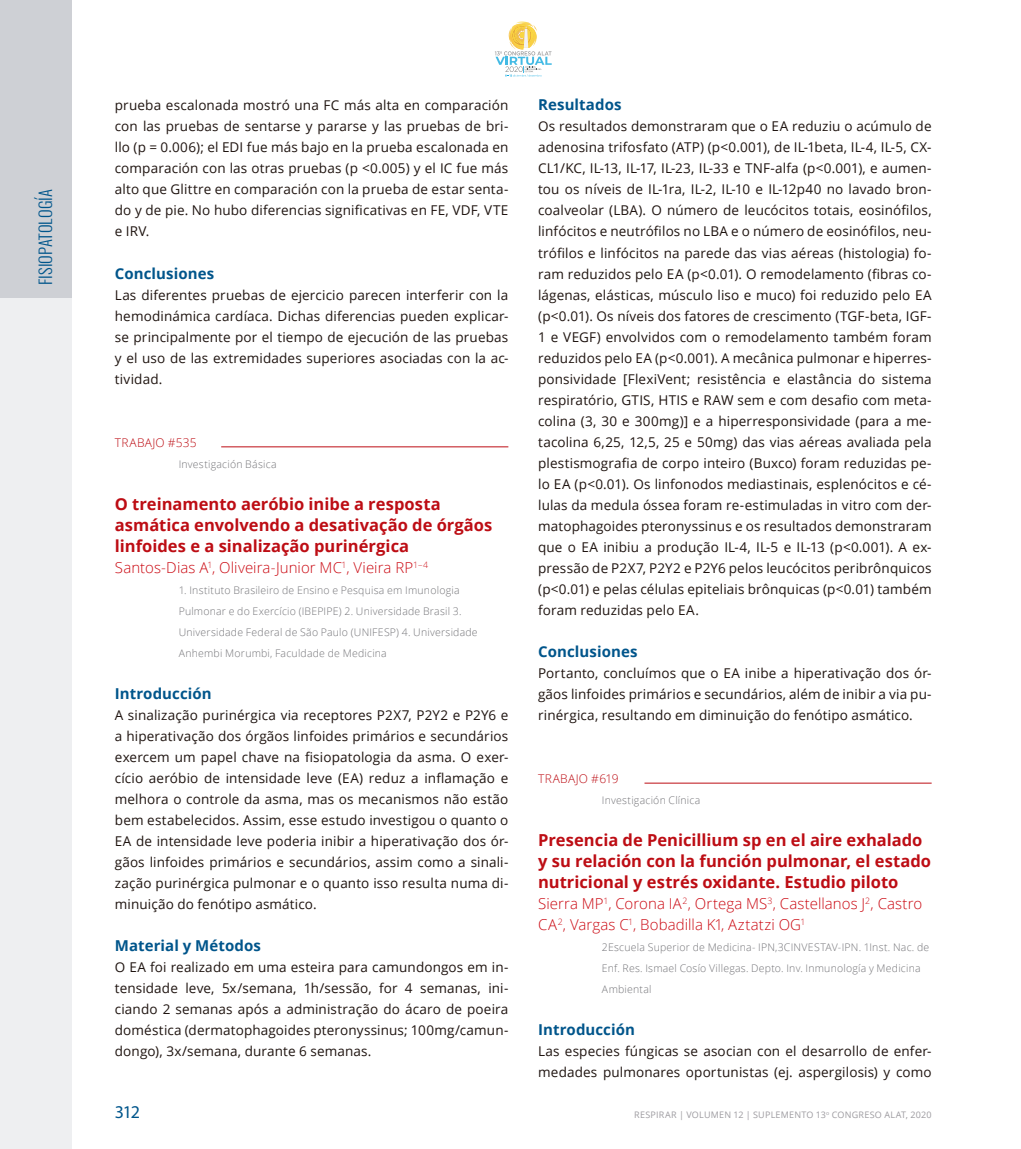
<style>
.page{position:relative;width:1021px;height:1149px;background:#fff}
.page>*{position:absolute;margin:0;border:0;box-sizing:border-box;transform-origin:0 0}
.t1{font:18px "Myriad Pro";color:#00558b}
.sub1{font:700 16.5px/21px "Open Sans";color:#bd0d14}
.t2{font:300 16.5px "Oswald";color:#00558b}
.autores1{font:300 15px/21px "Open Sans";letter-spacing:.005em;color:#cb0912}
.sub2{font:700 15px "Open Sans";letter-spacing:.005em;color:#00558b}
.primero_seco{font:13.5px/21px "Open Sans";letter-spacing:.01em;color:#1f1410;text-align:justify}
.Trabajos_tit{font:300 12px "Open Sans";letter-spacing:.03em;color:#bd0d14}
.autores2{font:300 10.5px/21px "Open Sans";letter-spacing:.02em;color:#737377}
.t3{font:9px "Open Sans";letter-spacing:.025em;color:#9d9ba0}
</style>
<div class="page">
<div style="left:0;top:0;width:72px;height:298px;background:#ced0d5"></div>
<div style="left:0;top:298px;width:72px;height:850px;background:#eeeff1"></div>
<svg style="left:495px;top:21px;width:56px;height:56px"></svg>
<hr style="left:221px;top:446px;width:287px;height:1px;background:#bd0d14">
<hr style="left:644px;top:782px;width:287px;height:1px;background:#bd0d14">
<p class="t2" style="left:34px;top:285px;width:97px;rotate:-90deg">FISIOPATOLOGÍA</p>
<p class="primero_seco" style="left:115px;top:95px;width:395px">prueba escalonada mostró una FC más alta en comparación con las pruebas de sentarse y pararse y las pruebas de bri&shy;llo (p = 0.006); el EDI fue más bajo en la prueba escalonada en comparación con las otras pruebas (p &lt;0.005) y el IC fue más alto que Glittre en comparación con la prueba de estar senta&shy;do y de pie. No hubo diferencias significativas en FE, VDF, VTE e IRV.</p>
<p class="sub2" style="left:115px;top:262px;width:101px">Conclusiones</p>
<p class="primero_seco" style="left:115px;top:284px;width:395px">Las diferentes pruebas de ejercicio parecen interferir con la hemodinámica cardíaca. Dichas diferencias pueden explicar&shy;se principalmente por el tiempo de ejecución de las pruebas y el uso de las extremidades superiores asociadas con la ac&shy;tividad.</p>
<p class="Trabajos_tit" style="left:115px;top:434px;width:83px">TRABAJO #535</p>
<p class="autores2" style="left:179px;top:453px;width:99px">Investigación Básica</p>
<p class="sub1" style="left:115px;top:492px;width:379px">O treinamento aeróbio inibe a resposta asmática envolvendo a desativação de órgãos linfoides e a sinalização purinérgica</p>
<p class="autores1" style="left:115px;top:556px;width:314px">Santos-Dias A<sup>1</sup>, Oliveira-Junior MC<sup>1</sup>, Vieira RP<sup>1–4</sup></p>
<p class="autores2" style="left:179px;top:579px;width:300px">1. Instituto Brasileiro de Ensino e Pesquisa em Imunologia Pulmonar e do Exercício (IBEPIPE) 2. Universidade Brasil 3.<br>Universidade Federal de São Paulo (UNIFESP) 4. Universidade Anhembi Morumbi, Faculdade de Medicina</p>
<p class="sub2" style="left:115px;top:682px;width:98px">Introducción</p>
<p class="primero_seco" style="left:115px;top:704px;width:395px">A sinalização purinérgica via receptores P2X7, P2Y2 e P2Y6 e a hiperativação dos órgãos linfoides primários e secundários exercem um papel chave na fisiopatologia da asma. O exer&shy;cício aeróbio de intensidade leve (EA) reduz a inflamação e melhora o controle da asma, mas os mecanismos não estão bem estabelecidos. Assim, esse estudo investigou o quanto o EA de intensidade leve poderia inibir a hiperativação dos ór&shy;gãos linfoides primários e secundários, assim como a sinali&shy;zação purinérgica pulmonar e o quanto isso resulta numa di&shy;minuição do fenótipo asmático.</p>
<p class="sub2" style="left:115px;top:934px;width:148px">Material y Métodos</p>
<p class="primero_seco" style="left:115px;top:956px;width:395px">O EA foi realizado em uma esteira para camundongos em in&shy;tensidade leve, 5x/semana, 1h/sessão, for 4 semanas, ini&shy;ciando 2 semanas após a administração do ácaro de poeira doméstica (dermatophagoides pteronyssinus; 100mg/camun&shy;dongo), 3x/semana, durante 6 semanas.</p>
<h1 class="t1" style="left:115px;top:1100px;width:27px">312</h1>
<p class="sub2" style="left:538px;top:94px;width:85px">Resultados</p>
<p class="primero_seco" style="left:538px;top:116px;width:395px">Os resultados demonstraram que o EA reduziu o acúmulo de adenosina trifosfato (ATP) (p&lt;0.001), de IL-1beta, IL-4, IL-5, CX-CL1/KC, IL-13, IL-17, IL-23, IL-33 e TNF-alfa (p&lt;0.001), e aumen&shy;tou os níveis de IL-1ra, IL-2, IL-10 e IL-12p40 no lavado bron&shy;coalveolar (LBA). O número de leucócitos totais, eosinófilos, linfócitos e neutrófilos no LBA e o número de eosinófilos, neu&shy;trófilos e linfócitos na parede das vias aéreas (histologia) fo&shy;ram reduzidos pelo EA (p&lt;0.01). O remodelamento (fibras co&shy;lágenas, elásticas, músculo liso e muco) foi reduzido pelo EA (p&lt;0.01). Os níveis dos fatores de crescimento (TGF-beta, IGF-1 e VEGF) envolvidos com o remodelamento também foram reduzidos pelo EA (p&lt;0.001). A mecânica pulmonar e hiperres&shy;ponsividade [FlexiVent; resistência e elastância do sistema respiratório, GTIS, HTIS e RAW sem e com desafio com meta&shy;colina (3, 30 e 300mg)] e a hiperresponsividade (para a me&shy;tacolina 6,25, 12,5, 25 e 50mg) das vias aéreas avaliada pela plestismografia de corpo inteiro (Buxco) foram reduzidas pe&shy;lo EA (p&lt;0.01). Os linfonodos mediastinais, esplenócitos e cé&shy;lulas da medula óssea foram re-estimuladas in vitro com der&shy;matophagoides pteronyssinus e os resultados demonstraram que o EA inibiu a produção IL-4, IL-5 e IL-13 (p&lt;0.001). A ex&shy;pressão de P2X7, P2Y2 e P2Y6 pelos leucócitos peribrônquicos (p&lt;0.01) e pelas células epiteliais brônquicas (p&lt;0.01) também foram reduzidas pelo EA.</p>
<p class="sub2" style="left:538px;top:640px;width:101px">Conclusiones</p>
<p class="primero_seco" style="left:538px;top:662px;width:395px">Portanto, concluímos que o EA inibe a hiperativação dos ór&shy;gãos linfoides primários e secundários, além de inibir a via pu&shy;rinérgica, resultando em diminuição do fenótipo asmático.</p>
<p class="Trabajos_tit" style="left:538px;top:770px;width:82px">TRABAJO #619</p>
<p class="autores2" style="left:602px;top:789px;width:100px">Investigación Clínica</p>
<p class="sub1" style="left:538px;top:828px;width:394px">Presencia de Penicillium sp en el aire exhalado y su relación con la función pulmonar, el estado nutricional y estrés oxidante. Estudio piloto</p>
<p class="autores1" style="left:538px;top:892px;width:386px">Sierra MP<sup>1</sup>, Corona IA<sup>2</sup>, Ortega MS<sup>3</sup>, Castellanos J<sup>2</sup>, Castro<br>CA<sup>2</sup>, Vargas C<sup>1</sup>, Bobadilla K1, Aztatzi OG<sup>1</sup></p>
<p class="autores2" style="left:602px;top:936px;width:329px">2Escuela Superior de Medicina- IPN,3CINVESTAV-IPN. 1Inst. Nac. de<br>Enf. Res. Ismael Cosío Villegas. Depto. Inv. Inmunología y Medicina<br>Ambiental</p>
<p class="sub2" style="left:538px;top:1018px;width:98px">Introducción</p>
<p class="primero_seco" style="left:538px;top:1040px;width:395px">Las especies fúngicas se asocian con el desarrollo de enfer&shy;medades pulmonares oportunistas (ej. aspergilosis) y como</p>
<p class="t3" style="left:634px;top:1108px;width:299px">RESPIRAR | VOLUMEN 12 | SUPLEMENTO 13<sup>o</sup> CONGRESO ALAT, 2020</p>
</div>
